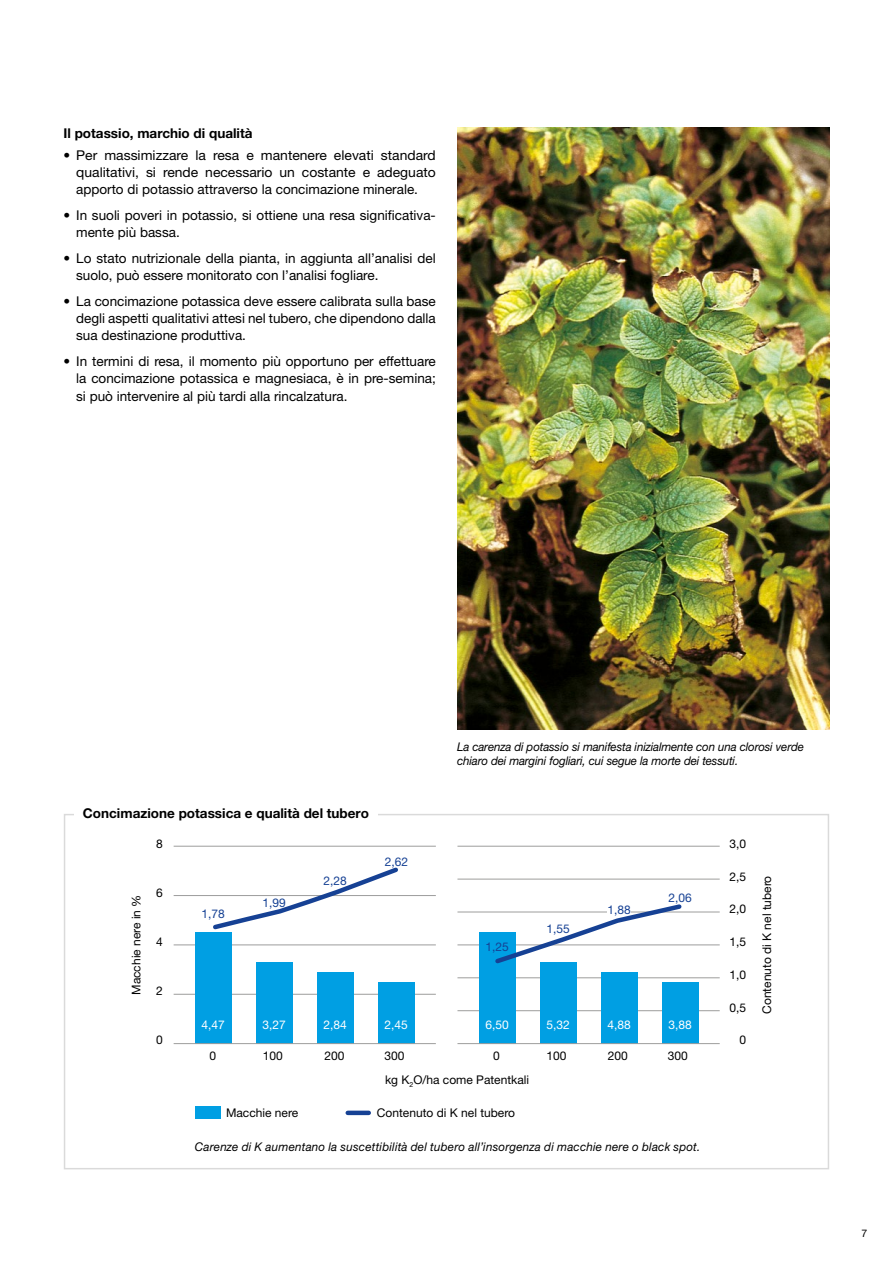
<style>
.page{position:relative;width:893px;height:1263px;background:#fff}
.page>*{position:absolute;margin:0;border:0;box-sizing:border-box;transform-origin:0 0}
.t1{font:13.5px/17.2px "Helvetica Neue";color:#000;text-align:justify}
.t2{font:700 13.5px "Helvetica Neue LTW1 G";color:#000}
.t3{font:700 13.5px "Helvetica Neue";color:#000}
.t4{font:12px "Helvetica Neue";color:#000}
.t5{font:italic 12px/14.4px "Helvetica Neue LTW1 G";letter-spacing:-.01em;color:#000;scale:.96 1}
.t6{font:italic 12px "Helvetica Neue LTW1 G";letter-spacing:.02em;color:#000}
.t7{font:12px "Helvetica Neue";color:#fff}
.t8{font:12px "Helvetica Neue";color:#164194}
.t9{font:10.5px "Helvetica Neue LTW1 G";color:#000}
</style>
<div class="page">
<hr style="left:174px;top:846px;width:262px;height:1px;background:#9d9d9c">
<hr style="left:174px;top:994px;width:262px;height:1px;background:#9d9d9c">
<hr style="left:174px;top:944px;width:262px;height:1px;background:#9d9d9c">
<hr style="left:174px;top:895px;width:262px;height:1px;background:#9d9d9c">
<hr style="left:457px;top:846px;width:263px;height:1px;background:#9d9d9c">
<hr style="left:457px;top:1010px;width:263px;height:1px;background:#9d9d9c">
<hr style="left:457px;top:912px;width:263px;height:1px;background:#9d9d9c">
<hr style="left:457px;top:879px;width:263px;height:1px;background:#9d9d9c">
<hr style="left:457px;top:944px;width:263px;height:1px;background:#9d9d9c">
<hr style="left:457px;top:977px;width:263px;height:1px;background:#9d9d9c">
<div style="left:479px;top:932px;width:36px;height:112px;background:#009fe3"></div>
<div style="left:662px;top:983px;width:36px;height:61px;background:#009fe3"></div>
<div style="left:540px;top:963px;width:36px;height:81px;background:#009fe3"></div>
<div style="left:601px;top:973px;width:36px;height:71px;background:#009fe3"></div>
<div style="left:195px;top:932px;width:36px;height:112px;background:#009fe3"></div>
<div style="left:378px;top:983px;width:37px;height:61px;background:#009fe3"></div>
<div style="left:256px;top:963px;width:36px;height:81px;background:#009fe3"></div>
<div style="left:317px;top:973px;width:37px;height:71px;background:#009fe3"></div>
<img style="left:457px;top:128px;width:372px;height:601px">
<div style="left:64px;top:814px;width:765px;height:355px;border:2px solid #dadada"></div>
<div style="left:74px;top:808px;width:304px;height:10px;background:#fff"></div>
<hr style="left:174px;top:1043px;width:262px;height:1px;background:#9d9d9c">
<div style="left:195px;top:1106px;width:25px;height:13px;background:#009fe3"></div>
<hr style="left:457px;top:1043px;width:263px;height:1px;background:#9d9d9c">
<svg style="left:213px;top:867px;width:185px;height:63px"></svg>
<svg style="left:492px;top:904px;width:193px;height:63px"></svg>
<div style="left:348px;top:1110px;width:21px;height:5px;background:#164194"></div>
<p class="t3" style="left:63px;top:125px;width:191px">Il potassio, marchio di qualità</p>
<p class="t1" style="left:76px;top:146px;width:361px;text-indent:-13px">• Per massimizzare la resa e mantenere elevati standard qualitativi, si rende necessario un costante e adeguato apporto di potassio attraverso la concimazione minerale.</p>
<p class="t1" style="left:76px;top:206px;width:361px;text-indent:-13px">• In suoli poveri in potassio, si ottiene una resa significativa&shy;mente più bassa.</p>
<p class="t1" style="left:76px;top:249px;width:361px;text-indent:-13px">• Lo stato nutrizionale della pianta, in aggiunta all’analisi del suolo, può essere monitorato con l’analisi fogliare.</p>
<p class="t1" style="left:76px;top:292px;width:361px;text-indent:-13px">• La concimazione potassica deve essere calibrata sulla base degli aspetti qualitativi attesi nel tubero, che dipendono dalla sua destinazione produttiva.</p>
<p class="t1" style="left:76px;top:353px;width:361px;text-indent:-13px">• In termini di resa, il momento più opportuno per effettuare la concimazione potassica e magnesiaca, è in pre-semina; si può intervenire al più tardi alla rincalzatura.</p>
<p class="t2" style="left:83px;top:805px;width:288px">Concimazione potassica e qualità del tubero</p>
<p class="t5" style="left:457px;top:739px;width:363px">La carenza di potassio si manifesta inizialmente con una clorosi verde chiaro dei margini fogliari, cui segue la morte dei tessuti.</p>
<p class="t4" style="left:156px;top:836px;width:8px">8</p>
<p class="t4" style="left:129px;top:995px;width:102px;rotate:-90deg">Macchie nere in %</p>
<p class="t4" style="left:156px;top:886px;width:8px">6</p>
<p class="t4" style="left:156px;top:935px;width:8px">4</p>
<p class="t4" style="left:156px;top:984px;width:8px">2</p>
<p class="t4" style="left:156px;top:1033px;width:8px">0</p>
<p class="t8" style="left:202px;top:907px;width:25px">1,78</p>
<p class="t8" style="left:263px;top:895px;width:25px">1,99</p>
<p class="t8" style="left:324px;top:873px;width:25px">2,28</p>
<p class="t8" style="left:385px;top:854px;width:25px">2,62</p>
<p class="t8" style="left:485px;top:940px;width:25px">1,25</p>
<p class="t8" style="left:546px;top:922px;width:25px">1,55</p>
<p class="t8" style="left:607px;top:903px;width:25px">1,88</p>
<p class="t8" style="left:668px;top:890px;width:25px">2,06</p>
<p class="t7" style="left:385px;top:1014px;width:25px">2,45</p>
<p class="t7" style="left:385px;top:1018px;width:25px">2,45</p>
<p class="t7" style="left:201px;top:1018px;width:25px">4,47</p>
<p class="t7" style="left:263px;top:1018px;width:25px">3,27</p>
<p class="t7" style="left:324px;top:1018px;width:25px">2,84</p>
<p class="t7" style="left:485px;top:1018px;width:25px">6,50</p>
<p class="t7" style="left:546px;top:1018px;width:25px">5,32</p>
<p class="t7" style="left:607px;top:1018px;width:25px">4,88</p>
<p class="t7" style="left:668px;top:1018px;width:25px">3,88</p>
<p class="t4" style="left:210px;top:1049px;width:8px">0</p>
<p class="t4" style="left:263px;top:1049px;width:22px">100</p>
<p class="t4" style="left:324px;top:1049px;width:22px">200</p>
<p class="t4" style="left:384px;top:1049px;width:22px">300</p>
<p class="t4" style="left:493px;top:1049px;width:8px">0</p>
<p class="t4" style="left:546px;top:1049px;width:22px">100</p>
<p class="t4" style="left:608px;top:1049px;width:22px">200</p>
<p class="t4" style="left:668px;top:1049px;width:22px">300</p>
<p class="t4" style="left:226px;top:1105px;width:74px">Macchie nere</p>
<p class="t4" style="left:385px;top:1073px;width:146px">kg K<sub>2</sub>O/ha come Patentkali</p>
<p class="t4" style="left:377px;top:1105px;width:140px">Contenuto di K nel tubero</p>
<p class="t6" style="left:195px;top:1139px;width:507px">Carenze di K aumentano la suscettibilità del tubero all’insorgenza di macchie nere o black spot.</p>
<p class="t4" style="left:729px;top:836px;width:18px">3,0</p>
<p class="t4" style="left:729px;top:869px;width:18px">2,5</p>
<p class="t4" style="left:729px;top:902px;width:18px">2,0</p>
<p class="t4" style="left:729px;top:935px;width:18px">1,5</p>
<p class="t4" style="left:729px;top:967px;width:18px">1,0</p>
<p class="t4" style="left:729px;top:1000px;width:18px">0,5</p>
<p class="t4" style="left:739px;top:1033px;width:8px">0</p>
<p class="t4" style="left:760px;top:1014px;width:140px;rotate:-90deg">Contenuto di K nel tubero</p>
<p class="t9" style="left:862px;top:1227px;width:7px">7</p>
</div>
